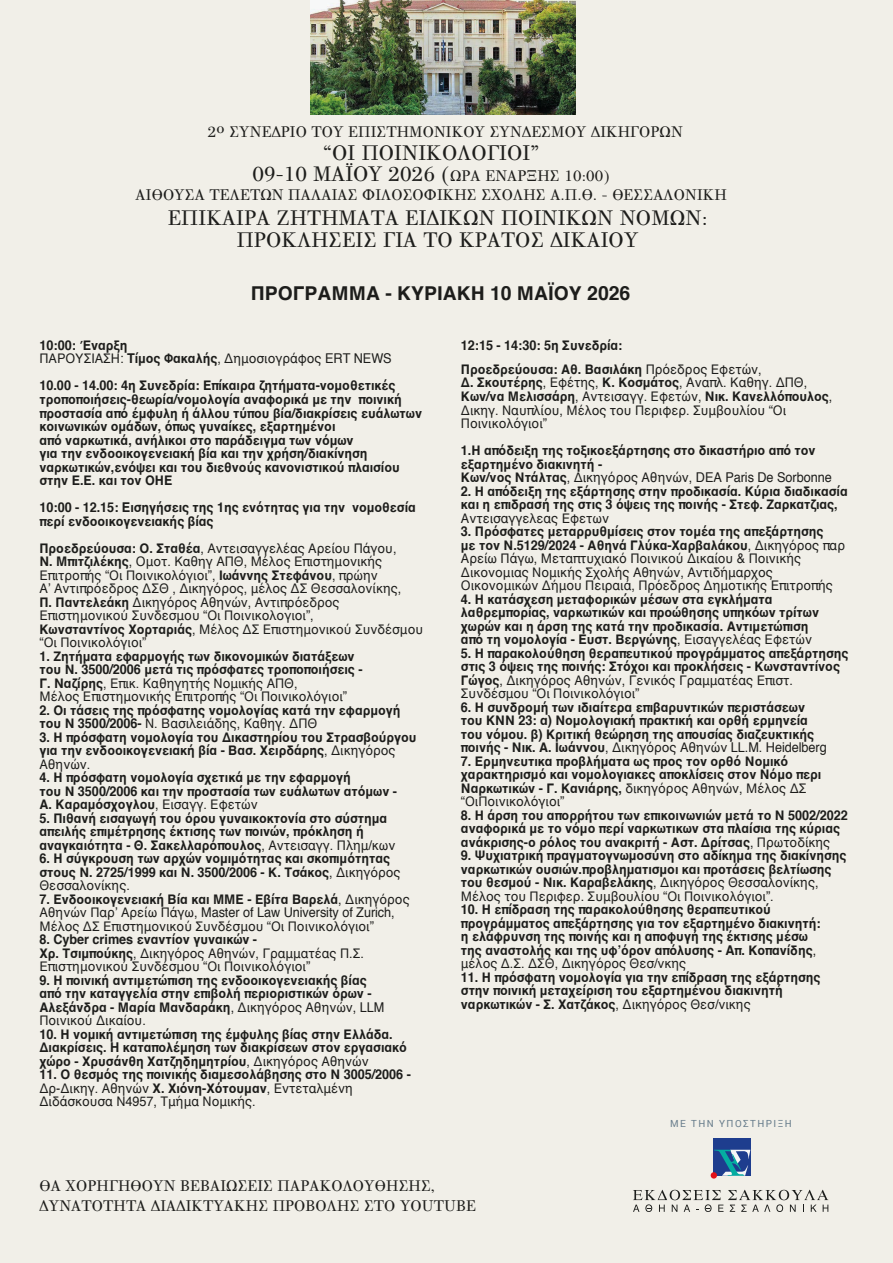
<style>
.page{position:relative;width:893px;height:1263px;background:#f1efe8}
.page>*{position:absolute;margin:0;border:0;box-sizing:border-box;transform-origin:0 0}
.t1{font:22.5px/21.8px "PF Bodoni Text Poly";letter-spacing:.01em;color:#1d1d1b;text-align:center}
.t2{font:700 19.5px "Helvetica";letter-spacing:-.005em;color:#1d1d1b}
.t3{font:16.5px/19.8px "PF Bodoni Text Poly";letter-spacing:.01em;color:#1d1d1b;text-align:center}
.t4{font:700 13.5px/13.5px "Helvetica";letter-spacing:-.005em;color:#1d1d1b;scale:.94 1}
.t5{font:13.5px/13.5px "Helvetica";letter-spacing:-.005em;color:#1d1d1b;scale:.94 1}
.t6{font:9.75px "Roboto";letter-spacing:.15em;color:#677c8b}
.s1{font-size:22.5px}
.s2{font-weight:700}
.s3{font-weight:400}
</style>
<div class="page">
<img style="left:311px;top:0;width:264px;height:114px">
<svg style="left:633px;top:1190px;width:195px;height:22px"></svg>
<div style="left:714px;top:1138px;width:37px;height:38px;background:#1e3d8e"></div>
<svg style="left:711px;top:1150px;width:39px;height:28px"></svg>
<p class="t3" style="left:208px;top:122px;width:476px">2o ΣΥΝΕΔΡΙΟ ΤΟΥ ΕΠΙΣΤΗΜΟΝΙΚΟΥ ΣΥΝΔΕΣΜΟΥ ΔΙΚΗΓΟΡΩΝ</p>
<h1 class="t1" style="left:323px;top:142px;width:217px">“ΟΙ ΠΟΙΝΙΚΟΛΟΓΙΟΙ”</h1>
<p class="t3" style="left:136px;top:166px;width:593px"><span class="s1">09-10 ΜΑΪΟΥ 2026 (</span>ΩΡΑ ΕΝΑΡΞΗΣ 10:00)<br>ΑΙΘΟΥΣΑ ΤΕΛΕΤΩΝ ΠΑΛΑΙΑΣ ΦΙΛΟΣΟΦΙΚΗΣ ΣΧΟΛΗΣ Α.Π.Θ. - ΘΕΣΣΑΛΟΝΙΚΗ</p>
<h1 class="t1" style="left:168px;top:207px;width:541px">ΕΠΙΚΑΙΡΑ ΖΗΤΗΜΑΤΑ ΕΙΔΙΚΩΝ ΠΟΙΝΙΚΩΝ ΝΟΜΩΝ:<br>ΠΡΟΚΛΗΣΕΙΣ ΓΙΑ ΤΟ ΚΡΑΤΟΣ ΔΙΚΑΙΟΥ</h1>
<h2 class="t2" style="left:251px;top:278px;width:381px">ΠΡΟΓΡΑΜΜΑ - ΚΥΡΙΑΚΗ 10 ΜΑΪΟΥ 2026</h2>
<p class="t5" style="left:40px;top:339px;width:376px"><span class="s2">10:00: Έναρξη<br></span>ΠΑΡΟΥΣΙΑΣΗ: <span class="s2">Tίμος Φακαλής</span>, Δημοσιογράφος ERT NEWS</p>
<p class="t4" style="left:40px;top:379px;width:408px">10.00 - 14.00: 4η Συνεδρία: Επίκαιρα ζητήματα-νομοθετικές τροποποιήσεις-θεωρία/νομολογία αναφορικά με την ποινική προστασία από έμφυλη ή άλλου τύπου βία/διακρίσεις ευάλωτων κοινωνικών ομάδων, όπως γυναίκες, εξαρτημένοι<br>από ναρκωτικά, ανήλικοι στο παράδειγμα των νόμων<br>για την ενδοοικογενειακή βία και την χρήση/διακίνηση ναρκωτικών,ενόψει και του διεθνούς κανονιστικού πλαισίου στην Ε.Ε. και τον ΟΗΕ</p>
<p class="t4" style="left:40px;top:501px;width:402px">10:00 - 12.15: Eισηγήσεις της 1ης ενότητας για την νομοθεσία περί ενδοοικογενειακής βίας </p>
<p class="t5" style="left:40px;top:541px;width:410px"><span class="s2">Προεδρεύουσα: Ο. Σταθέα</span>, Αντεισαγγελέας Αρείου Πάγου,<br><span class="s2">Ν. Μπιτζιλέκης</span>, Ομοτ. Καθηγ ΑΠΘ, Μέλος Επιστημονικής Επιτροπής “Οι Ποινικολόγιοι”, <span class="s2">Ιωάννης Στεφάνου</span>, πρώην<br>Α’ Αντιπρόεδρος ΔΣΘ , Δικηγόρος, μέλος ΔΣ Θεσσαλονίκης,<br><span class="s2">Π. Παντελεάκη</span> Δικηγόρος Αθηνών, Αντιπρόεδρος Επιστημονικού Συνδεσμου “Οι Ποινικολογιοι”,<br><span class="s2">Κωνσταντίνος Χορταριάς</span>, Μέλος ΔΣ Επιστημονικού Συνδέσμου “Οι Ποινικολόγιοι”</p>
<p class="t4" style="left:40px;top:649px;width:345px">1. Ζητήματα εφαρμογής των δικονομικών διατάξεων του Ν. 3500/2006 μετά τις πρόσφατες τροποποιήσεις - Γ. Ναζίρης<span class="s3">, Επικ. Καθηγητής Νομικής ΑΠΘ,<br>Μέλος Επιστημονικής Επιτροπής “Οι Ποινικολόγιοι”</span></p>
<p class="t4" style="left:40px;top:703px;width:386px">2. Οι τάσεις της πρόσφατης νομολογίας κατά την εφαρμογή του Ν 3500/2006- <span class="s3">Ν. Βασιλειάδης, Καθηγ. ΔΠΘ</span></p>
<p class="t4" style="left:40px;top:730px;width:403px">3. Η πρόσφατη νομολογία του Δικαστηρίου του Στρασβούργου για την ενδοοικογενειακή βία - Βασ. Χειρδάρης<span class="s3">, Δικηγόρος<br>Αθηνών.</span></p>
<p class="t4" style="left:40px;top:771px;width:382px">4. Η πρόσφατη νομολογία σχετικά με την εφαρμογή<br>του Ν 3500/2006 και την προστασία των ευάλωτων ατόμων -<br>Α. Καραμόσχογλου<span class="s3">, Εισαγγ. Εφετών</span></p>
<p class="t4" style="left:40px;top:811px;width:380px">5. Πιθανή εισαγωγή του όρου γυναικοκτονία στο σύστημα απειλής επιμέτρησης έκτισης των ποινών, πρόκληση ή αναγκαιότητα - Θ. Σακελλαρόπουλος<span class="s3">, Αντεισαγγ. Πλημ/κων</span></p>
<p class="t4" style="left:40px;top:852px;width:386px">6. Η σύγκρουση των αρχών νομιμότητας και σκοπιμότητας στους Ν. 2725/1999 και Ν. 3500/2006 - Κ. Τσάκος<span class="s3">, Δικηγόρος<br>Θεσσαλονίκης.</span></p>
<p class="t5" style="left:40px;top:892px;width:395px"><span class="s2">7. Ενδοοικογενειακή Βία και ΜΜΕ - Εβίτα Βαρελά</span>, Δικηγόρος<br>Αθηνών Παρ’ Αρείω Πάγω, Master of Law University of Zurich,<br>Μέλος ΔΣ Επιστημονικού Συνδέσμου “Οι Ποινικολόγιοι”</p>
<p class="t5" style="left:40px;top:933px;width:347px"><span class="s2">8. Cyber crimes εναντίον γυναικών -<br>Χρ. Τσιμπούκης</span>, Δικηγόρος Αθηνών, Γραμματέας Π.Σ.<br>Επιστημονικού Συνδέσμου “Οι Ποινικολόγιοι”</p>
<p class="t4" style="left:40px;top:973px;width:368px">9. Η ποινική αντιμετώπιση της ενδοοικογενειακής βίας από την καταγγελία στην επιβολή περιοριστικών όρων - Αλεξάνδρα - Μαρία Μανδαράκη<span class="s3">, Δικηγόρος Αθηνών, LLM Ποινικού Δικαίου.</span></p>
<p class="t4" style="left:40px;top:1027px;width:392px">10. Η νομική αντιμετώπιση της έμφυλης βίας στην Ελλάδα.<br>Διακρίσεις. H καταπολέμηση των διακρίσεων στον εργασιακό χώρο - Χρυσάνθη Χατζηδημητρίου<span class="s3">, Δικηγόρος Αθηνών</span></p>
<p class="t4" style="left:40px;top:1068px;width:397px">11. Ο θεσμός της ποινικής διαμεσολάβησης στο Ν 3005/2006 -<br><span class="s3">Δρ-Δικηγ. Αθηνών</span> Χ. Χιόνη-Χότουμαν<span class="s3">, Εντεταλμένη<br>Διδάσκουσα Ν4957, Τμήμα Νομικής.</span></p>
<p class="t4" style="left:461px;top:333px;width:322px;line-height:24px">12:15 - 14:30: 5η Συνεδρία:<br>Προεδρεύουσα: Αθ. Βασιλάκη <span class="s3">Πρόεδρος Εφετών,</span></p>
<p class="t5" style="left:461px;top:376px;width:397px"><span class="s2">Δ. Σκουτέρης</span>, Εφέτης, <span class="s2">Κ. Κοσμάτος</span>, Αναπλ. Καθηγ. ΔΠΘ, <span class="s2">Κων/να Μελισσάρη</span>, Αντεισαγγ. Εφετών, <span class="s2">Νικ. Κανελλόπουλος</span>, Δικηγ. Ναυπλίου, Μέλος του Περιφερ. Συμβουλίου “Οι Ποινικολόγιοι”</p>
<p class="t4" style="left:461px;top:444px;width:396px">1.Η απόδειξη της τοξικοεξάρτησης στο δικαστήριο από τον εξαρτημένο διακινητή -<br>Κων/νος Ντάλτας<span class="s3">, Δικηγόρος Αθηνών, DEA Paris De Sorbonne</span></p>
<p class="t4" style="left:461px;top:484px;width:413px">2. Η απόδειξη της εξάρτησης στην προδικασία. Κύρια διαδικασία και η επιδρασή της στις 3 όψεις της ποινής - Στεφ. Ζαρκατζιας,</p>
<p class="t5" style="left:461px;top:511px;width:159px">Αντεισαγγελεας Εφετων</p>
<p class="t5" style="left:461px;top:525px;width:410px"><span class="s2">3. Πρόσφατες μεταρρυθμίσεις στον τομέα της απεξάρτησης<br>με τον Ν.5129/2024 - Αθηνά Γλύκα-Χαρβαλάκου</span>, Δικηγόρος παρ Αρείω Πάγω, Μεταπτυχιακό Ποινικού Δικαίου &amp; Ποινικής Δικονομιας Νομικής Σχολής Αθηνών, Αντιδήμαρχος Οικονομικών Δήμου Πειραιά, Πρόεδρος Δημοτικής Επιτροπής</p>
<p class="t4" style="left:461px;top:592px;width:382px">4. Η κατάσχεση μεταφορικών μέσων στα εγκλήματα λαθρεμπορίας, ναρκωτικών και προώθησης υπηκόων τρίτων χωρών και η άρση της κατά την προδικασία. Αντιμετώπιση από τη νομολογία - Ευστ. Βεργώνης<span class="s3">, Εισαγγελέας Εφετών</span></p>
<p class="t4" style="left:461px;top:646px;width:414px">5. Η παρακολούθηση θεραπευτικού προγράμματος απεξάρτησης στις 3 όψεις της ποινής: Στόχοι και προκλήσεις - Κωνσταντίνος Γώγος<span class="s3">, Δικηγόρος Αθηνών, Γενικός Γραμματέας Επιστ.<br>Συνδέσμου “Οι Ποινικολόγιοι”</span></p>
<p class="t4" style="left:461px;top:700px;width:391px">6. Η συνδρομή των ιδιαίτερα επιβαρυντικών περιστάσεων του ΚΝΝ 23: α) Νομολογιακή πρακτική και ορθή ερμηνεία του νόμου. β) Κριτική θεώρηση της απουσίας διαζευκτικής ποινής - Νικ. Α. Ιωάννου<span class="s3">, Δικηγόρος Αθηνών LL.M. Heidelberg</span></p>
<p class="t4" style="left:461px;top:754px;width:385px">7. Ερμηνευτικα προβλήματα ως προς τον ορθό Νομικό χαρακτηρισμό και νομολογιακες αποκλίσεις στον Νόμο περι Ναρκωτικών - Γ. Κανιάρης, <span class="s3">δικηγόρος Αθηνών, Μέλος ΔΣ “ΟιΠοινικολόγιοι”</span></p>
<p class="t4" style="left:461px;top:808px;width:413px">8. Η άρση του απορρήτου των επικοινωνιών μετά το Ν 5002/2022 αναφορικά με το νόμο περί ναρκωτικων στα πλαίσια της κύριας ανάκρισης-ο ρόλος του ανακριτή - Αστ. Δρίτσας<span class="s3">, Πρωτοδίκης</span></p>
<p class="t4" style="left:461px;top:849px;width:412px">9. Ψυχιατρική πραγματογνωμοσύνη στο αδίκημα της διακίνησης ναρκωτικών ουσιών.προβληματισμοι και προτάσεις βελτίωσης του θεσμού - Νικ. Καραβελάκης<span class="s3">, Δικηγόρος Θεσσαλονίκης, Μέλος του Περιφερ. Συμβουλίου “Οι Ποινικολόγιοι”.</span></p>
<p class="t4" style="left:461px;top:903px;width:384px">10. Η επίδραση της παρακολούθησης θεραπευτικού προγράμματος απεξάρτησης για τον εξαρτημένο διακινητή: η ελάφρυνση της ποινής και η αποφυγή της έκτισης μέσω της αναστολής και της υφ’όρον απόλυσης - Aπ. Κοπανίδης<span class="s3">, μέλος Δ.Σ. ΔΣΘ, Δικηγόρος Θεσ/νκης</span></p>
<p class="t4" style="left:461px;top:970px;width:384px">11. Η πρόσφατη νομολογία για την επίδραση της εξάρτησης στην ποινική μεταχείριση του εξαρτημένου διακινητή ναρκωτικών - Σ. Χατζάκος<span class="s3">, Δικηγόρος Θεσ/νικης</span></p>
<p class="t3" style="left:40px;top:1176px;width:438px;text-align:left">ΘΑ ΧΟΡΗΓΗΘΟΥΝ ΒΕΒΑΙΩΣΕΙΣ ΠΑΡΑΚΟΛΟΥΘΗΣΗΣ,<br>ΔΥΝΑΤΟΤΗΤΑ ΔΙΑΔΙΚΤΥΑΚΗΣ ΠΡΟΒΟΛΗΣ ΣΤΟ YOUTUBE</p>
<p class="t6" style="left:670px;top:1116px;width:123px">ΜΕ ΤΗΝ ΥΠΟΣΤΗΡΙΞΗ</p>
</div>
